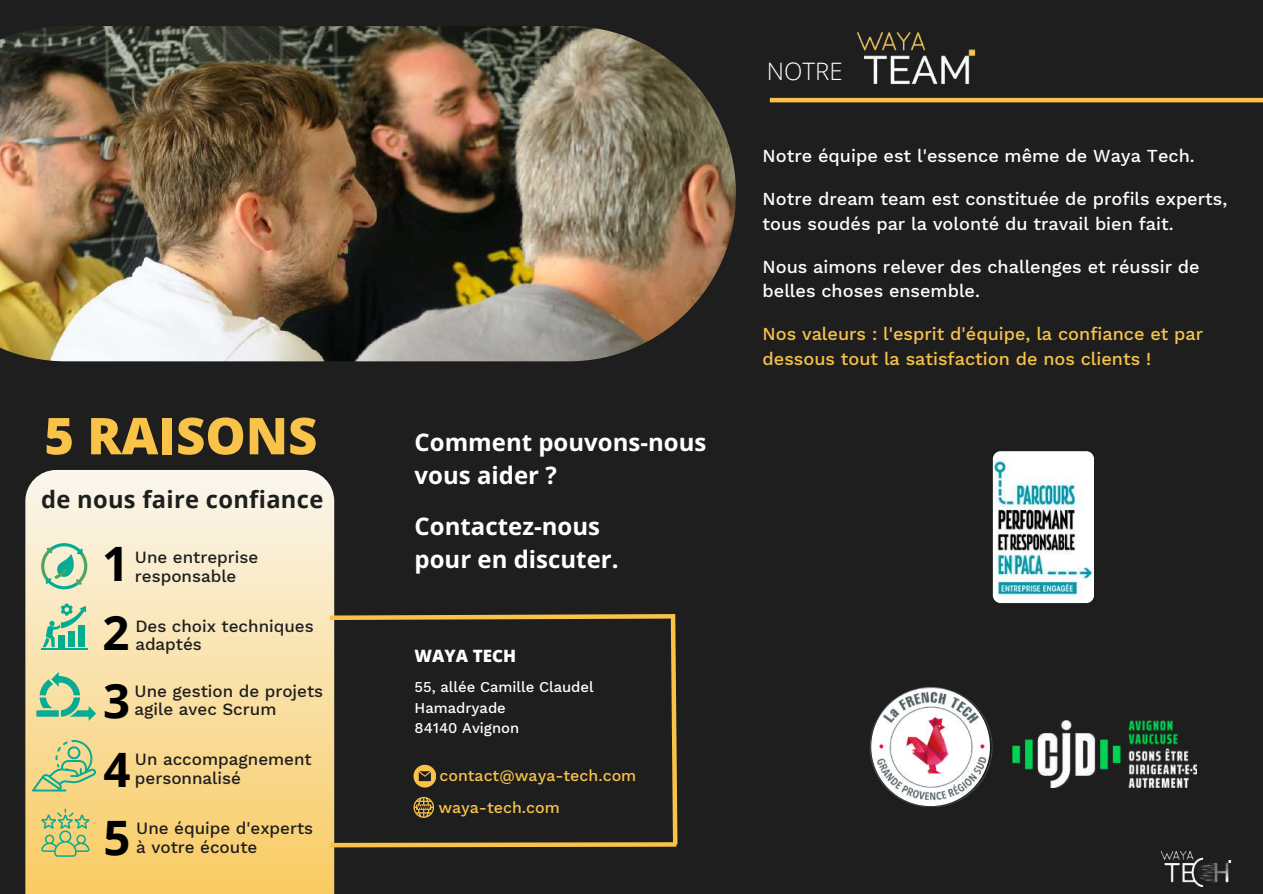
<style>
.page{position:relative;width:1263px;height:894px;background:#fff}
.page>*{position:absolute;margin:0;border:0;box-sizing:border-box;transform-origin:0 0}
.t1{font:800 50.7px "Open Sans";color:#f9c349}
.t2{font:700 47.4px "Open Sans";color:#000}
.t3{font:700 24px/32.7px "Open Sans";color:#fff}
.t4{font:300 24px "Open Sans";color:#fff}
.t5{font:700 23.7px "Open Sans";letter-spacing:.015em;color:#1e1e1e}
.t6{font:500 18px/24.8px "Work Sans";color:#fff}
.t7{font:500 18px/24.8px "Work Sans";color:#f9c349}
.t8{font:500 16.95px "Work Sans";color:#1e1e1e}
.t9{font:800 16.95px "Open Sans";color:#fff}
.t10{font:500 15.9px/32.1px "Work Sans";color:#f9c349}
.t11{font:500 14.7px/20.5px "Work Sans";color:#fff}
</style>
<div class="page">
<div style="left:0;top:0;width:1263px;height:893px;background:#1e1e1e"></div>
<img style="left:993px;top:451px;width:101px;height:152px;border-radius:8px">
<img style="left:869px;top:687px;width:124px;height:120px">
<img style="left:1012px;top:720px;width:184px;height:67px">
<svg style="left:25px;top:470px;width:309px;height:423px;background:#f8e0a9"></svg>
<svg style="left:41px;top:543px;width:46px;height:46px;background:#afd5b4"></svg>
<svg style="left:43px;top:603px;width:43px;height:44px;background:#b3d6b0"></svg>
<div style="left:78px;top:625px;width:6px;height:22px;background:#04ac94"></div>
<div style="left:68px;top:631px;width:6px;height:16px;background:#04ac94"></div>
<div style="left:58px;top:635px;width:6px;height:12px;background:#04ac94"></div>
<hr style="left:41px;top:647px;width:46px;height:2px;background:#04ac94">
<svg style="left:36px;top:671px;width:60px;height:49px;background:#b1d09f"></svg>
<svg style="left:32px;top:739px;width:64px;height:52px;background:#cacf8e"></svg>
<svg style="left:41px;top:808px;width:48px;height:48px;background:#c2c87c"></svg>
<svg style="left:325px;top:609px;width:353px;height:240px"></svg>
<img style="left:0;top:26px;width:736px;height:335px">
<img style="left:857px;top:32px;width:119px;height:53px">
<hr style="left:770px;top:98px;width:493px;height:4px;background:#f9c349">
<img style="left:1160px;top:851px;width:72px;height:37px">
<h1 class="t1" style="left:44px;top:400px;width:275px">5 RAISONS</h1>
<h3 class="t5" style="left:41px;top:482px;width:284px">de nous faire confiance</h3>
<h2 class="t2" style="left:102px;top:530px;width:29px">1</h2>
<p class="t8" style="left:135px;top:547px;width:125px">Une entreprise</p>
<p class="t8" style="left:135px;top:565px;width:103px">responsable</p>
<p class="t8" style="left:135px;top:615px;width:180px">Des choix techniques</p>
<h2 class="t2" style="left:103px;top:598px;width:29px">2</h2>
<p class="t8" style="left:135px;top:634px;width:68px">adaptés</p>
<p class="t8" style="left:135px;top:680px;width:190px">Une gestion de projets</p>
<h2 class="t2" style="left:103px;top:667px;width:29px">3</h2>
<p class="t8" style="left:135px;top:699px;width:143px">agile avec Scrum</p>
<p class="t8" style="left:135px;top:749px;width:178px">Un accompagnement</p>
<h2 class="t2" style="left:103px;top:735px;width:29px">4</h2>
<p class="t8" style="left:135px;top:768px;width:107px">personnalisé</p>
<p class="t8" style="left:136px;top:817px;width:178px">Une équipe d'experts</p>
<h2 class="t2" style="left:103px;top:804px;width:29px">5</h2>
<p class="t8" style="left:136px;top:836px;width:123px">à votre écoute</p>
<h3 class="t3" style="left:415px;top:425px;width:293px">Comment pouvons-nous vous aider ?</h3>
<h3 class="t3" style="left:415px;top:509px;width:205px">Contactez-nous pour en discuter.</h3>
<p class="t9" style="left:415px;top:643px;width:103px">WAYA TECH</p>
<p class="t11" style="left:415px;top:676px;width:181px">55, allée Camille Claudel<br>Hamadryade<br>84140 Avignon</p>
<p class="t10" style="left:438px;top:759px;width:199px">contact@waya-tech.com waya-tech.com</p>
<h3 class="t4" style="left:767px;top:54px;width:77px">NOTRE</h3>
<p class="t6" style="left:763px;top:144px;width:434px">Notre équipe est l'essence même de Waya Tech.</p>
<p class="t6" style="left:763px;top:186px;width:466px">Notre dream team est constituée de profils experts, tous soudés par la volonté du travail bien fait.</p>
<p class="t6" style="left:763px;top:254px;width:439px">Nous aimons relever des challenges et réussir de belles choses ensemble.</p>
<p class="t7" style="left:763px;top:321px;width:442px">Nos valeurs : l'esprit d'équipe, la confiance et par dessous tout la satisfaction de nos clients !</p>
</div>
